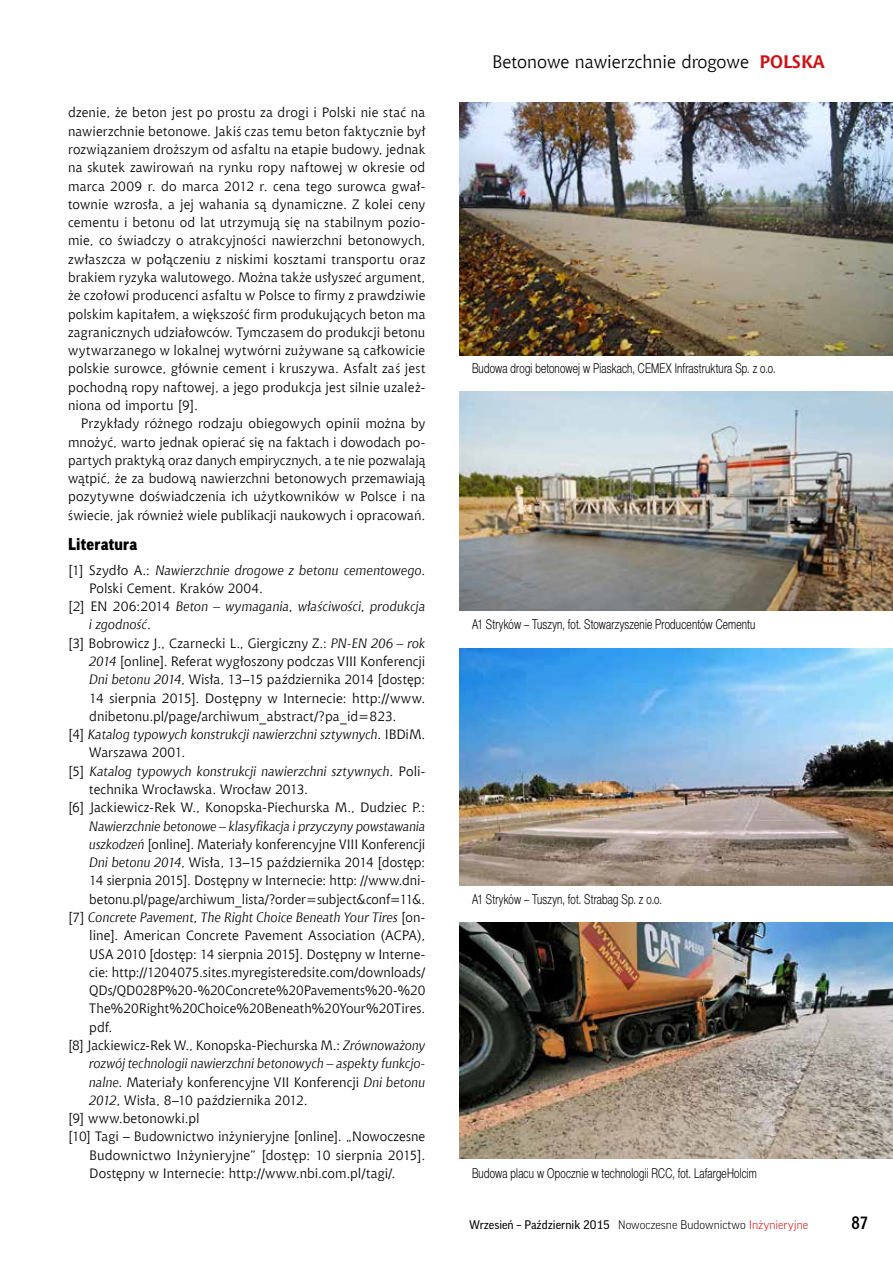
<style>
.page{position:relative;width:893px;height:1263px;background:#fff}
.page>*{position:absolute;margin:0;border:0;box-sizing:border-box;transform-origin:0 0}
.t1{font:18px "Chianti EU";color:#000}
.t2{font:700 18px "Aerton Cnd EFN";color:#000}
.t3{font:900 16.5px "Good Pro";letter-spacing:.01em;color:#000}
.t4{font:13.5px/18.3px "Chianti EU";letter-spacing:.005em;color:#000;text-align:justify}
.t5{font:italic 13.5px "Chianti EU";letter-spacing:.005em;color:#000}
.t6{font:13.5px "Switzer Cnd EFN Light";letter-spacing:.015em;color:#000;scale:.9 1}
.t7{font:12px "Good Pro";color:#000}
.s1{font-style:normal}
.s2{font-style:italic}
.s3{font-weight:700;color:#cd1316}
.s4{font-weight:300}
.s5{font-weight:300;color:#cd1316}
</style>
<div class="page">
<img style="left:459px;top:102px;width:434px;height:253px">
<img style="left:459px;top:392px;width:434px;height:219px">
<img style="left:459px;top:648px;width:434px;height:237px">
<img style="left:459px;top:923px;width:434px;height:235px">
<p class="t4" style="left:68px;top:103px;width:359px">dzenie, że beton jest po prostu za drogi i Polski nie stać na nawierzchnie betonowe. Jakiś czas temu beton faktycznie był rozwiązaniem droższym od asfaltu na etapie budowy, jednak na skutek zawirowań na rynku ropy naftowej w okresie od marca 2009 r. do marca 2012 r. cena tego surowca gwał&shy;townie wzrosła, a jej wahania są dynamiczne. Z kolei ceny cementu i betonu od lat utrzymują się na stabilnym pozio&shy;mie, co świadczy o atrakcyjności nawierzchni betonowych, zwłaszcza w połączeniu z niskimi kosztami transportu oraz brakiem ryzyka walutowego. Można także usłyszeć argument, że czołowi producenci asfaltu w Polsce to firmy z prawdziwie polskim kapitałem, a większość firm produkujących beton ma zagranicznych udziałowców. Tymczasem do produkcji betonu wytwarzanego w lokalnej wytwórni zużywane są całkowicie polskie surowce, głównie cement i kruszywa. Asfalt zaś jest pochodną ropy naftowej, a jego produkcja jest silnie uzależ&shy;niona od importu [9].</p>
<p class="t4" style="left:68px;top:414px;width:359px;text-indent:13px">Przykłady różnego rodzaju obiegowych opinii można by mnożyć, warto jednak opierać się na faktach i dowodach po&shy;partych praktyką oraz danych empirycznych, a te nie pozwalają wątpić, że za budową nawierzchni betonowych przemawiają pozytywne doświadczenia ich użytkowników w Polsce i na świecie, jak również wiele publikacji naukowych i opracowań.</p>
<p class="t3" style="left:68px;top:535px;width:71px">Literatura</p>
<p class="t5" style="left:68px;top:562px;width:359px"><span class="s1">[1] Szydło A.:</span> Nawierzchnie drogowe z betonu cementowego<span class="s1">.</span></p>
<p class="t4" style="left:89px;top:579px;width:175px">Polski Cement. Kraków 2004.</p>
<p class="t5" style="left:68px;top:598px;width:359px"><span class="s1">[2] EN 206:2014</span> Beton – wymagania, właściwości, produkcja</p>
<p class="t5" style="left:89px;top:616px;width:63px">i zgodność<span class="s1">.</span></p>
<p class="t4" style="left:68px;top:634px;width:359px">[3] Bobrowicz J., Czarnecki L., Giergiczny Z.: <span class="s2">PN-EN 206 – rok</span></p>
<p class="t4" style="left:89px;top:652px;width:338px"><span class="s2">2014</span> [online]. Referat wygłoszony podczas VIII Konferencji</p>
<p class="t4" style="left:89px;top:670px;width:338px"><span class="s2">Dni betonu 2014</span>, Wisła, 13–15 października 2014 [dostęp:</p>
<p class="t4" style="left:89px;top:688px;width:338px">14 sierpnia 2015]. Dostępny w Internecie: http://www.</p>
<p class="t4" style="left:89px;top:707px;width:309px">dnibetonu.pl/page/archiwum_abstract/?pa_id=823.</p>
<p class="t5" style="left:68px;top:726px;width:359px"><span class="s1">[4]</span> Katalog typowych konstrukcji nawierzchni sztywnych<span class="s1">. IBDiM.</span></p>
<p class="t4" style="left:89px;top:743px;width:97px">Warszawa 2001.</p>
<p class="t5" style="left:68px;top:763px;width:359px"><span class="s1">[5]</span> Katalog typowych konstrukcji nawierzchni sztywnych<span class="s1">. Poli-</span></p>
<p class="t4" style="left:89px;top:780px;width:220px">technika Wrocławska. Wrocław 2013.</p>
<p class="t4" style="left:68px;top:798px;width:359px">[6] Jackiewicz-Rek W., Konopska-Piechurska M., Dudziec P.:</p>
<p class="t5" style="left:89px;top:818px;width:338px">Nawierzchnie betonowe – klasyfikacja i przyczyny powstawania</p>
<p class="t4" style="left:89px;top:835px;width:338px"><span class="s2">uszkodzeń</span> [online]. Materiały konferencyjne VIII Konferencji</p>
<p class="t4" style="left:89px;top:853px;width:338px"><span class="s2">Dni betonu 2014</span>, Wisła, 13–15 października 2014 [dostęp:</p>
<p class="t4" style="left:89px;top:871px;width:338px">14 sierpnia 2015]. Dostępny w Internecie: http: //www.dni-</p>
<p class="t4" style="left:89px;top:890px;width:338px">betonu.pl/page/archiwum_lista/?order=subject&amp;conf=11&amp;.</p>
<p class="t5" style="left:68px;top:909px;width:359px"><span class="s1">[7]</span> Concrete Pavement, The Right Choice Beneath Your Tires <span class="s1">[on-</span></p>
<p class="t4" style="left:89px;top:926px;width:338px">line]. American Concrete Pavement Association (ACPA),</p>
<p class="t4" style="left:89px;top:944px;width:338px">USA 2010 [dostęp: 14 sierpnia 2015]. Dostępny w Interne-</p>
<p class="t4" style="left:89px;top:963px;width:338px">cie: http://1204075.sites.myregisteredsite.com/downloads/</p>
<p class="t4" style="left:89px;top:981px;width:338px">QDs/QD028P%20-%20Concrete%20Pavements%20-%20</p>
<p class="t4" style="left:89px;top:999px;width:338px">The%20Right%20Choice%20Beneath%20Your%20Tires.</p>
<p class="t4" style="left:89px;top:1018px;width:25px">pdf.</p>
<p class="t4" style="left:68px;top:1036px;width:359px">[8] Jackiewicz-Rek W., Konopska-Piechurska M.: <span class="s2">Zrównoważony</span></p>
<p class="t5" style="left:89px;top:1055px;width:338px">rozwój technologii nawierzchni betonowych – aspekty funkcjo-</p>
<p class="t4" style="left:89px;top:1072px;width:338px"><span class="s2">nalne</span>. Materiały konferencyjne VII Konferencji <span class="s2">Dni betonu</span></p>
<p class="t4" style="left:89px;top:1091px;width:220px"><span class="s2">2012</span>, Wisła, 8–10 października 2012.</p>
<p class="t4" style="left:68px;top:1109px;width:133px">[9] www.betonowki.pl</p>
<p class="t4" style="left:68px;top:1127px;width:359px">[10] Tagi – Budownictwo inżynieryjne [online]. „Nowoczesne</p>
<p class="t4" style="left:89px;top:1146px;width:338px">Budownictwo Inżynieryjne” [dostęp: 10 sierpnia 2015].</p>
<p class="t4" style="left:89px;top:1164px;width:308px">Dostępny w Internecie: http://www.nbi.com.pl/tagi/.</p>
<h1 class="t1" style="left:492px;top:51px;width:334px">Betonowe nawierzchnie drogowe <span class="s3">POLSKA</span></h1>
<p class="t6" style="left:472px;top:361px;width:339px">Budowa drogi betonowej w Piaskach, CEMEX Infrastruktura Sp. z o.o.</p>
<p class="t6" style="left:472px;top:617px;width:316px">A1 Stryków – Tuszyn, fot. Stowarzyszenie Producentów Cementu</p>
<p class="t6" style="left:472px;top:891px;width:213px">A1 Stryków – Tuszyn, fot. Strabag Sp. z o.o.</p>
<p class="t6" style="left:472px;top:1165px;width:318px">Budowa placu w Opocznie w technologii RCC, fot. LafargeHolcim</p>
<p class="t7" style="left:469px;top:1218px;width:341px">Wrzesień – Październik 2015 <span class="s4">Nowoczesne Budownictwo</span> <span class="s5">Inżynieryjne</span></p>
<h1 class="t2" style="left:851px;top:1212px;width:18px">87</h1>
</div>
